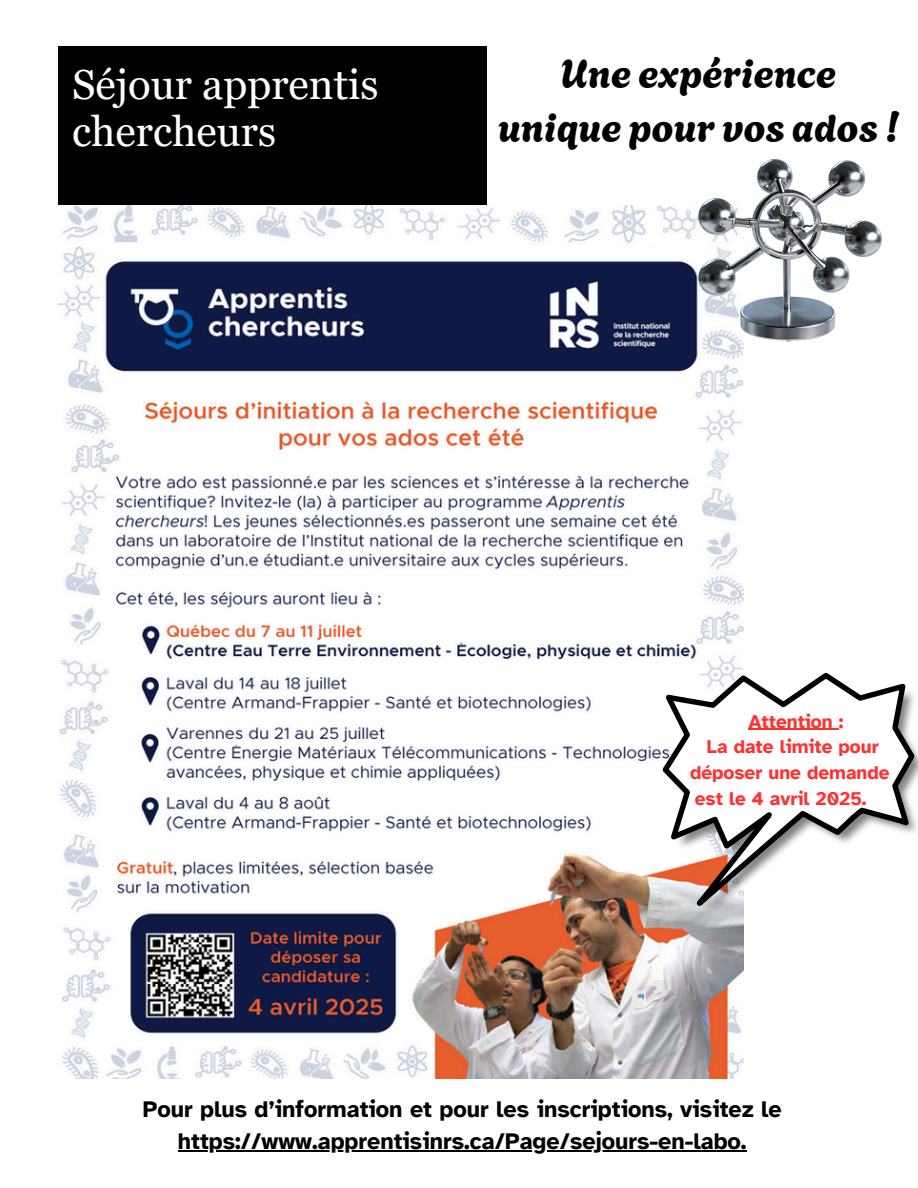
<style>
.page{position:relative;width:918px;height:1188px;background:#fff}
.page>*{position:absolute;margin:0;border:0;box-sizing:border-box;transform-origin:0 0}
.t1{font:42px/47.2px "Georgia Pro";color:#fff}
.t2{font:39px/54px "Agbalumo";color:#000;text-align:center}
.t3{font:700 23.25px "Atkinson Hyperlegible";color:#000}
.t4{font:700 19.05px "Atkinson Hyperlegible";color:#ff3131}
</style>
<div class="page">
<div style="left:59px;top:47px;width:428px;height:159px;background:#000"></div>
<img style="left:59px;top:206px;width:685px;height:873px">
<img style="left:699px;top:159px;width:182px;height:183px">
<svg style="left:659px;top:669px;width:259px;height:265px"></svg>
<hr style="left:748px;top:729px;width:91px;height:1px;background:#ff3131">
<hr style="left:178px;top:1151px;width:569px;height:1px;background:#000">
<p class="t1" style="left:72px;top:60px;width:308px">Séjour apprentis chercheurs</p>
<h1 class="t2" style="left:498px;top:43px;width:403px">Une expérience unique pour vos ados !</h1>
<p class="t4" style="left:748px;top:710px;width:96px">Attention :</p>
<p class="t4" style="left:707px;top:735px;width:173px">La date limite pour</p>
<p class="t4" style="left:690px;top:761px;width:201px">déposer une demande</p>
<p class="t4" style="left:695px;top:787px;width:173px">est le 4 avril 2025.</p>
<p class="t3" style="left:143px;top:1095px;width:640px">Pour plus d’information et pour les inscriptions, visitez le</p>
<p class="t3" style="left:178px;top:1127px;width:570px">https://www.apprentisinrs.ca/Page/sejours-en-labo.</p>
</div>
